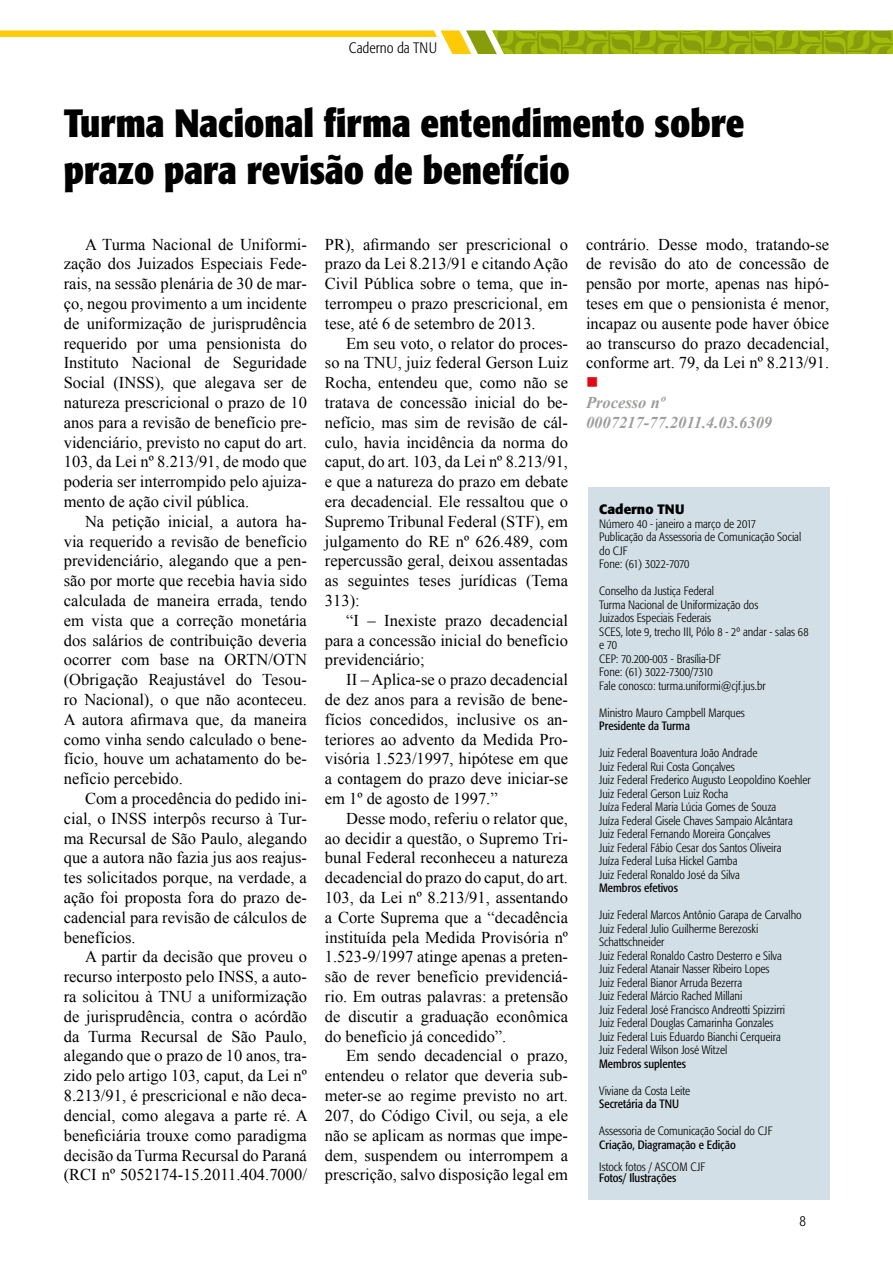
<style>
.page{position:relative;width:893px;height:1263px;background:#fff}
.page>*{position:absolute;margin:0;border:0;box-sizing:border-box;transform-origin:0 0}
.t1{font:700 condensed 39px/46.8px "Formata";color:#000}
.t2{font:16.5px/19.8px "Times New Roman";color:#000;text-align:justify}
.t3{font:italic 700 16.5px/19.8px "Times New Roman";color:#9d9d9c}
.t4{font:16.5px "Wingdings";color:#e30613}
.t5{font:300 condensed 15px "Formata";color:#000}
.t6{font:700 13.5px "Formata";color:#000}
.t7{font:300 condensed 12px/13.5px "Formata";color:#000}
.t8{font:condensed 12px "Formata";color:#000}
</style>
<div class="page">
<svg style="left:0;top:30px;width:893px;height:24px"></svg>
<div style="left:589px;top:487px;width:241px;height:712px;background:#d2dfe6"></div>
<p class="t5" style="left:349px;top:39px;width:90px">Caderno da TNU</p>
<h1 class="t1" style="left:64px;top:100px;width:682px">Turma Nacional firma entendimento sobre prazo para revisão de benefício</h1>
<p class="t2" style="left:64px;top:234px;width:245px;text-indent:21px">A Turma Nacional de Uniformi&shy;zação dos Juizados Especiais Fede&shy;rais, na sessão plenária de 30 de mar&shy;ço, negou provimento a um incidente de uniformização de jurisprudência requerido por uma pensionista do Instituto Nacional de Seguridade Social (INSS), que alegava ser de natureza prescricional o prazo de 10 anos para a revisão de benefício pre&shy;videnciário, previsto no caput do art.<br>103, da Lei nº 8.213/91, de modo que poderia ser interrompido pelo ajuiza&shy;mento de ação civil pública.</p>
<p class="t2" style="left:64px;top:511px;width:245px;text-indent:21px">Na petição inicial, a autora ha&shy;via requerido a revisão de benefício previdenciário, alegando que a pen&shy;são por morte que recebia havia sido calculada de maneira errada, tendo em vista que a correção monetária dos salários de contribuição deveria ocorrer com base na ORTN/OTN (Obrigação Reajustável do Tesou&shy;ro Nacional), o que não aconteceu.<br>A autora afirmava que, da maneira como vinha sendo calculado o bene&shy;fício, houve um achatamento do be&shy;nefício percebido.</p>
<p class="t2" style="left:64px;top:788px;width:245px;text-indent:21px">Com a procedência do pedido ini&shy;cial, o INSS interpôs recurso à Tur&shy;ma Recursal de São Paulo, alegando que a autora não fazia jus aos reajus&shy;tes solicitados porque, na verdade, a ação foi proposta fora do prazo de&shy;cadencial para revisão de cálculos de benefícios.</p>
<p class="t2" style="left:64px;top:947px;width:246px;text-indent:21px">A partir da decisão que proveu o recurso interposto pelo INSS, a auto&shy;ra solicitou à TNU a uniformização de jurisprudência, contra o acórdão da Turma Recursal de São Paulo, alegando que o prazo de 10 anos, tra&shy;zido pelo artigo 103, caput, da Lei nº 8.213/91, é prescricional e não deca&shy;dencial, como alegava a parte ré. A beneficiária trouxe como paradigma decisão da Turma Recursal do Paraná (RCI nº 5052174-15.2011.404.7000/</p>
<p class="t2" style="left:325px;top:234px;width:245px">PR), afirmando ser prescricional o prazo da Lei 8.213/91 e citando Ação Civil Pública sobre o tema, que in&shy;terrompeu o prazo prescricional, em tese, até 6 de setembro de 2013.</p>
<p class="t2" style="left:325px;top:333px;width:245px;text-indent:21px">Em seu voto, o relator do proces&shy;so na TNU, juiz federal Gerson Luiz Rocha, entendeu que, como não se tratava de concessão inicial do be&shy;nefício, mas sim de revisão de cál&shy;culo, havia incidência da norma do caput, do art. 103, da Lei nº 8.213/91, e que a natureza do prazo em debate era decadencial. Ele ressaltou que o Supremo Tribunal Federal (STF), em julgamento do RE nº 626.489, com repercussão geral, deixou assentadas as seguintes teses jurídicas (Tema 313):</p>
<p class="t2" style="left:325px;top:610px;width:245px;text-indent:21px">“I – Inexiste prazo decadencial para a concessão inicial do benefício previdenciário;</p>
<p class="t2" style="left:325px;top:669px;width:245px;text-indent:21px">II – Aplica-se o prazo decadencial de dez anos para a revisão de bene&shy;fícios concedidos, inclusive os an&shy;teriores ao advento da Medida Pro&shy;visória 1.523/1997, hipótese em que a contagem do prazo deve iniciar-se em 1º de agosto de 1997.”</p>
<p class="t2" style="left:325px;top:808px;width:245px;text-indent:21px">Desse modo, referiu o relator que, ao decidir a questão, o Supremo Tri&shy;bunal Federal reconheceu a natureza decadencial do prazo do caput, do art.<br>103, da Lei nº 8.213/91, assentando a Corte Suprema que a “decadência instituída pela Medida Provisória nº 1.523-9/1997 atinge apenas a preten&shy;são de rever benefício previdenciá&shy;rio. Em outras palavras: a pretensão de discutir a graduação econômica do benefício já concedido”.</p>
<p class="t2" style="left:325px;top:1046px;width:245px;text-indent:21px">Em sendo decadencial o prazo, entendeu o relator que deveria sub&shy;meter-se ao regime previsto no art.<br>207, do Código Civil, ou seja, a ele não se aplicam as normas que impe&shy;dem, suspendem ou interrompem a prescrição, salvo disposição legal em</p>
<p class="t2" style="left:586px;top:234px;width:245px">contrário. Desse modo, tratando-se de revisão do ato de concessão de pensão por morte, apenas nas hipó&shy;teses em que o pensionista é menor, incapaz ou ausente pode haver óbice ao transcurso do prazo decadencial, conforme art. 79, da Lei nº 8.213/91.</p>
<p class="t4" style="left:586px;top:374px;width:14px">■</p>
<p class="t3" style="left:586px;top:392px;width:188px">Processo nº<br>0007217-77.2011.4.03.6309</p>
<p class="t6" style="left:599px;top:501px;width:87px">Caderno TNU</p>
<p class="t7" style="left:599px;top:517px;width:204px">Número 40 - janeiro a março de 2017<br>Publicação da Assessoria de Comunicação Social do CJF<br>Fone: (61) 3022-7070</p>
<p class="t7" style="left:599px;top:584px;width:211px">Conselho da Justiça Federal<br>Turma Nacional de Uniformização dos<br>Juizados Especiais Federais<br>SCES, lote 9, trecho III, Pólo 8 - 2º andar - salas 68 e 70<br>CEP: 70.200-003 - Brasília-DF<br>Fone: (61) 3022-7300/7310<br>Fale conosco: turma.uniformi@cjf.jus.br</p>
<p class="t7" style="left:599px;top:706px;width:147px">Ministro Mauro Campbell Marques</p>
<p class="t8" style="left:599px;top:719px;width:92px">Presidente da Turma</p>
<p class="t7" style="left:599px;top:746px;width:213px">Juiz Federal Boaventura João Andrade<br>Juiz Federal Rui Costa Gonçalves<br>Juiz Federal Frederico Augusto Leopoldino Koehler Juiz Federal Gerson Luiz Rocha<br>Juíza Federal Maria Lúcia Gomes de Souza<br>Juíza Federal Gisele Chaves Sampaio Alcântara Juiz Federal Fernando Moreira Gonçalves<br>Juiz Federal Fábio Cesar dos Santos Oliveira<br>Juíza Federal Luísa Hickel Gamba<br>Juiz Federal Ronaldo José da Silva</p>
<p class="t8" style="left:599px;top:881px;width:80px">Membros efetivos</p>
<p class="t7" style="left:599px;top:908px;width:204px">Juiz Federal Marcos Antônio Garapa de Carvalho Juiz Federal Julio Guilherme Berezoski Schattschneider<br>Juiz Federal Ronaldo Castro Desterro e Silva<br>Juiz Federal Atanair Nasser Ribeiro Lopes<br>Juiz Federal Bianor Arruda Bezerra<br>Juiz Federal Márcio Rached Millani<br>Juiz Federal José Francisco Andreotti Spizzirri Juiz Federal Douglas Camarinha Gonzales<br>Juiz Federal Luis Eduardo Bianchi Cerqueira<br>Juiz Federal Wilson José Witzel</p>
<p class="t8" style="left:599px;top:1056px;width:88px">Membros suplentes</p>
<p class="t7" style="left:599px;top:1084px;width:92px">Viviane da Costa Leite</p>
<p class="t8" style="left:599px;top:1097px;width:81px">Secretária da TNU</p>
<p class="t7" style="left:599px;top:1124px;width:175px">Assessoria de Comunicação Social do CJF</p>
<p class="t8" style="left:599px;top:1137px;width:138px">Criação, Diagramação e Edição</p>
<p class="t7" style="left:599px;top:1160px;width:108px">Istock fotos / ASCOM CJF</p>
<p class="t8" style="left:599px;top:1171px;width:79px">Fotos/ Ilustrações</p>
<p class="t5" style="left:799px;top:1212px;width:8px">8</p>
</div>
